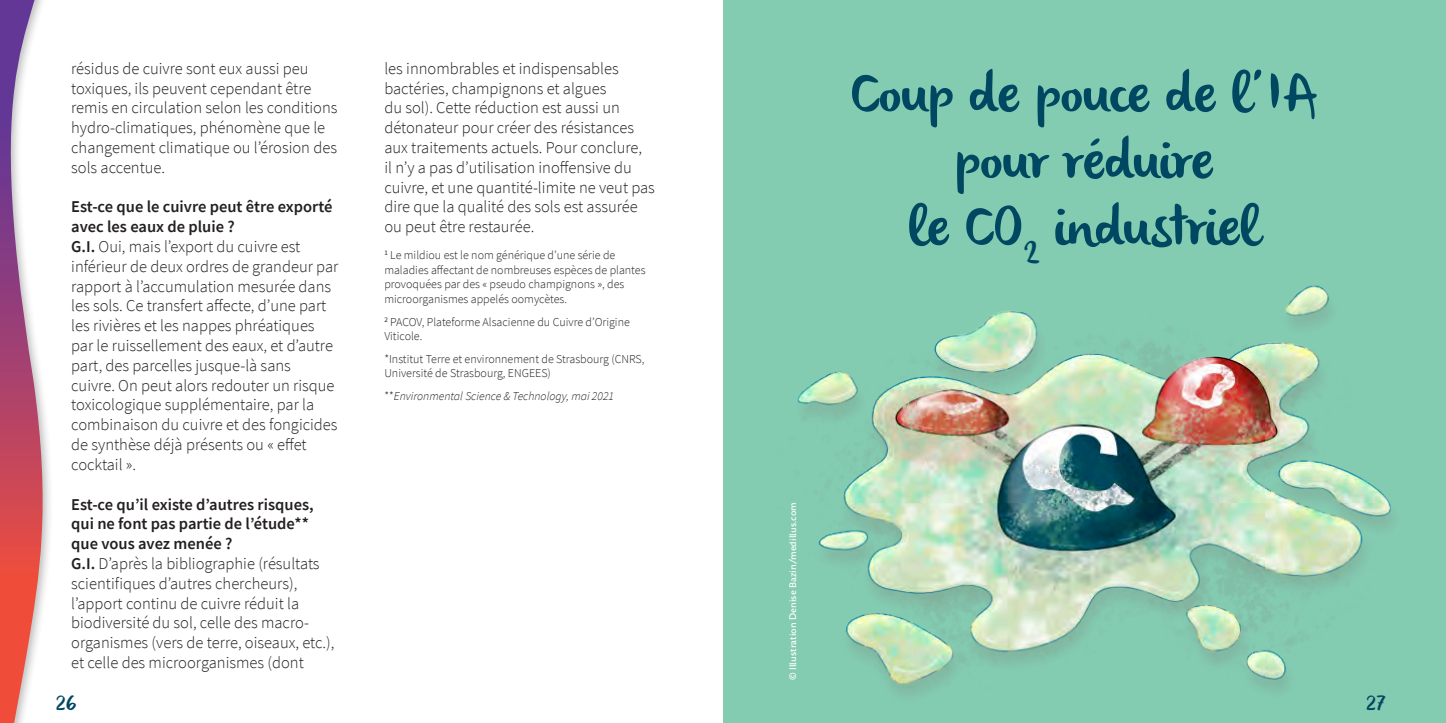
<style>
.page{position:relative;width:1446px;height:723px;background:#fff}
.page>*{position:absolute;margin:0;border:0;box-sizing:border-box;transform-origin:0 0}
.t1{font:55.5px/66.6px "olivier";color:#004761;text-align:center}
.t2{font:22.5px "Hello Valentica";color:#004761}
.t3{font:300 16.5px/19.8px "Source Sans Pro";color:#231f20}
.t4{font:300 12px/14.4px "Source Sans Pro";color:#231f20}
.t5{font:italic 300 12px "Source Sans Pro";color:#231f20}
.t6{font:500 9px "Amulya";color:#fff}
.s1{font-weight:600}
.s2{font-style:normal}
</style>
<div class="page">
<div style="left:723px;top:0;width:723px;height:723px;background:#83ccb2"></div>
<img style="left:797px;top:285px;width:595px;height:410px">
<svg style="left:0;top:0;width:50px;height:723px"></svg>
<p class="t3" style="left:71px;top:58px;width:268px">résidus de cuivre sont eux aussi peu toxiques, ils peuvent cependant être remis en circulation selon les conditions hydro-climatiques, phénomène que le changement climatique ou l’érosion des sols accentue.</p>
<p class="t3" style="left:71px;top:197px;width:269px"><span class="s1">Est-ce que le cuivre peut être exporté avec les eaux de pluie ?<br>G.I.</span> Oui, mais l’export du cuivre est inférieur de deux ordres de grandeur par rapport à l’accumulation mesurée dans les sols. Ce transfert affecte, d’une part les rivières et les nappes phréatiques par le ruissellement des eaux, et d’autre part, des parcelles jusque-là sans cuivre. On peut alors redouter un risque toxicologique supplémentaire, par la combinaison du cuivre et des fongicides de synthèse déjà présents ou « effet cocktail ».</p>
<p class="t3" style="left:71px;top:494px;width:265px"><span class="s1">Est-ce qu’il existe d’autres risques, qui ne font pas partie de l’étude** que vous avez menée ?<br>G.I.</span> D’après la bibliographie (résultats scientifiques d’autres chercheurs), l’apport continu de cuivre réduit la biodiversité du sol, celle des macro&shy;organismes (vers de terre, oiseaux, etc.), et celle des microorganismes (dont</p>
<p class="t3" style="left:384px;top:58px;width:272px">les innombrables et indispensables bactéries, champignons et algues<br>du sol). Cette réduction est aussi un détonateur pour créer des résistances aux traitements actuels. Pour conclure,<br>il n’y a pas d’utilisation inoffensive du cuivre, et une quantité-limite ne veut pas dire que la qualité des sols est assurée ou peut être restaurée.</p>
<p class="t4" style="left:384px;top:248px;width:263px"><sup>1</sup> Le mildiou est le nom générique d’une série de maladies affectant de nombreuses espèces de plantes provoquées par des « pseudo champignons », des microorganismes appelés oomycètes.</p>
<p class="t4" style="left:384px;top:314px;width:247px"><sup>2</sup> PACOV, Plateforme Alsacienne du Cuivre d’Origine<br>Viticole.</p>
<p class="t4" style="left:384px;top:352px;width:262px">*Institut Terre et environnement de Strasbourg (CNRS,<br>Université de Strasbourg, ENGEES)</p>
<p class="t5" style="left:384px;top:389px;width:231px"><span class="s2">**</span>Environmental Science &amp; Technology, mai 2021</p>
<h1 class="t1" style="left:851px;top:64px;width:468px">Coup de pouce de l’IA pour réduire<br>le CO<sub>2</sub> industriel</h1>
<p class="t6" style="left:787px;top:680px;width:180px;rotate:-90deg">© Illustration Denise Bazin/medillus.com</p>
<h2 class="t2" style="left:56px;top:694px;width:22px">26</h2>
<h2 class="t2" style="left:1366px;top:694px;width:21px">27</h2>
</div>
